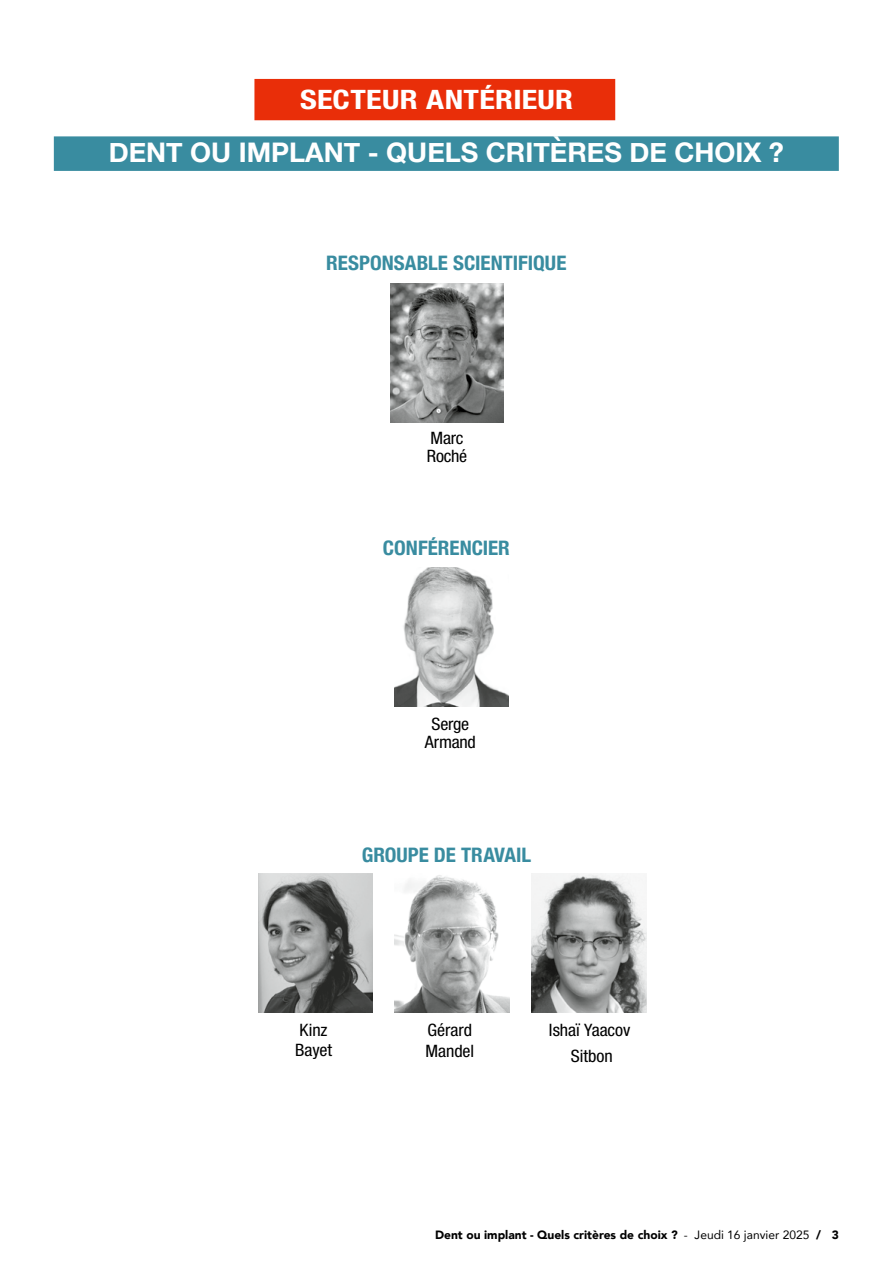
<style>
.page{position:relative;width:893px;height:1263px;background:#fff}
.page>*{position:absolute;margin:0;border:0;box-sizing:border-box;transform-origin:0 0}
.t1{font:700 27px "Helvetica Neue";color:#fff}
.t2{font:700 condensed 26.85px "Helvetica Neue LT Std";letter-spacing:.01em;color:#fff;scale:1.2 1}
.t3{font:700 condensed 19.95px "Helvetica Neue";color:#398ca0;scale:1.05 1}
.t4{font:condensed 17.1px/18px "Helvetica Neue LT Std";letter-spacing:-.005em;color:#000;scale:1.05 1}
.t5{font:900 12px "Avenir";color:#000}
.s1{font-weight:300}
.s2{font-weight:400}
</style>
<div class="page">
<div style="left:54px;top:136px;width:785px;height:35px;background:#398ca0"></div>
<img style="left:391px;top:283px;width:113px;height:139px">
<img style="left:394px;top:568px;width:115px;height:138px">
<img style="left:258px;top:874px;width:115px;height:138px">
<img style="left:395px;top:875px;width:115px;height:137px">
<img style="left:532px;top:874px;width:114px;height:138px">
<div style="left:254px;top:79px;width:361px;height:41px;background:#e92e09"></div>
<h2 class="t2" style="left:300px;top:83px;width:229px">SECTEUR ANTÉRIEUR</h2>
<h1 class="t1" style="left:109px;top:132px;width:677px">DENT OU IMPLANT - QUELS CRITÈRES DE CHOIX ?</h1>
<p class="t3" style="left:326px;top:246px;width:230px">RESPONSABLE SCIENTIFIQUE</p>
<p class="t4" style="left:427px;top:429px;width:40px">Marc<br>Roché</p>
<p class="t3" style="left:383px;top:531px;width:122px">CONFÉRENCIER</p>
<p class="t4" style="left:425px;top:715px;width:50px;text-align:center">Serge<br>Armand</p>
<p class="t3" style="left:362px;top:838px;width:163px">GROUPE DE TRAVAIL</p>
<p class="t4" style="left:295px;top:1020px;width:37px;line-height:19.5px">Kinz<br>Bayet</p>
<p class="t4" style="left:426px;top:1020px;width:48px;line-height:20.4px">Gérard<br>Mandel</p>
<p class="t4" style="left:549px;top:1018px;width:79px;line-height:25.2px;text-align:center">Ishaï Yaacov<br>Sitbon</p>
<p class="t5" style="left:435px;top:1224px;width:405px">Dent ou implant - Quels critères de choix ? <span class="s1">-</span> <span class="s2">Jeudi 16 janvier 2025</span> / 3</p>
</div>
